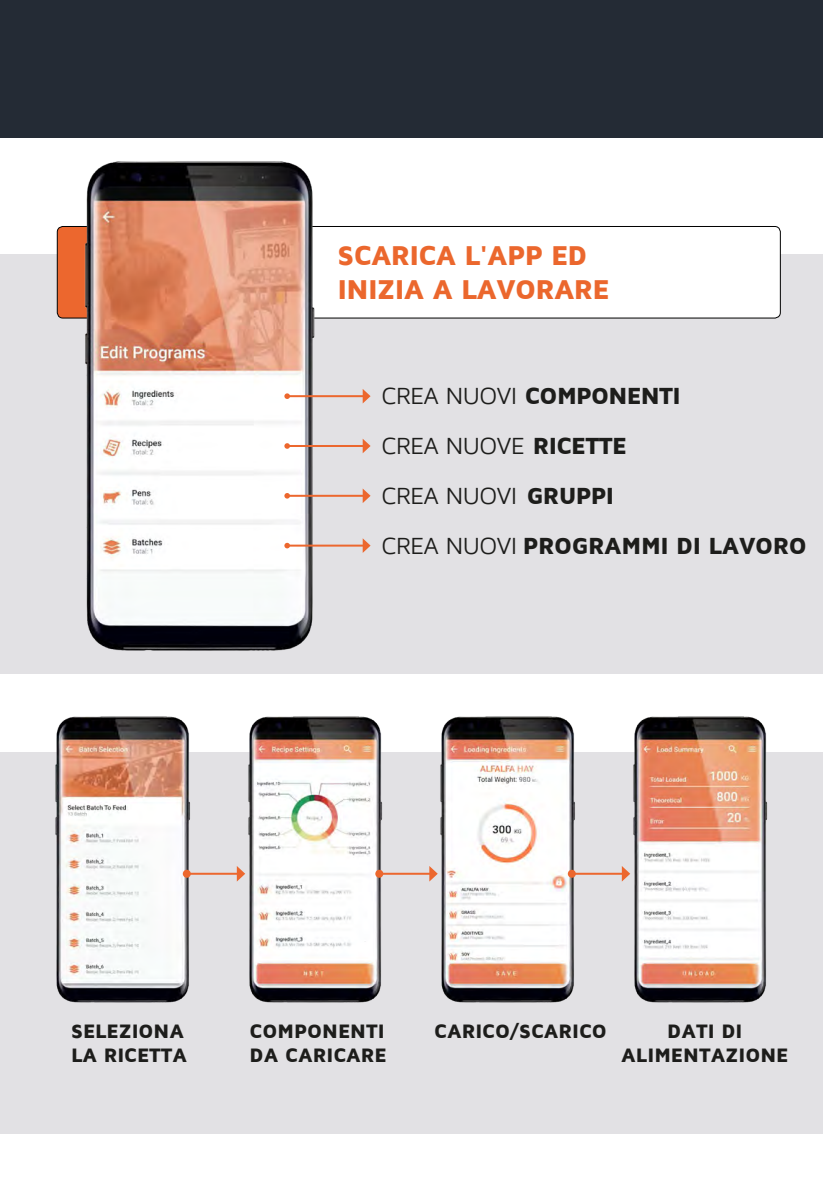
<style>
.page{position:relative;width:823px;height:1191px;background:#fff}
.page>*{position:absolute;margin:0;border:0;box-sizing:border-box;transform-origin:0 0}
.t1{font:900 28px/33.6px "Maven Pro";letter-spacing:-.025em;color:#eb672d}
.t2{font:900 24px/50px "Maven Pro";letter-spacing:-.015em;color:#1d1d1b}
.t3{font:900 20px/24px "Maven Pro";color:#1d1d1b}
.s1{font-weight:400}
</style>
<div class="page">
<div style="left:0;top:752px;width:822px;height:382px;background:#e2e1e4"></div>
<img style="left:437px;top:716px;width:145px;height:287px">
<img style="left:630px;top:716px;width:138px;height:287px">
<img style="left:55px;top:716px;width:142px;height:287px">
<img style="left:248px;top:716px;width:141px;height:287px">
<div style="left:0;top:0;width:822px;height:137px;background:#242b35"></div>
<div style="left:0;top:254px;width:822px;height:420px;background:#e2e1e4"></div>
<hr style="left:187px;top:872px;width:50px;height:2px;background:#ec672e">
<div style="left:183px;top:869px;width:8px;height:8px;background:#ec672e;border-radius:50%"></div>
<svg style="left:237px;top:866px;width:8px;height:15px"></svg>
<hr style="left:379px;top:872px;width:51px;height:2px;background:#ec672e">
<div style="left:375px;top:869px;width:8px;height:8px;background:#ec672e;border-radius:50%"></div>
<svg style="left:429px;top:866px;width:8px;height:15px"></svg>
<hr style="left:571px;top:872px;width:51px;height:2px;background:#ec672e">
<svg style="left:567px;top:869px;width:8px;height:8px"></svg>
<svg style="left:621px;top:866px;width:9px;height:15px"></svg>
<div style="left:57px;top:226px;width:722px;height:92px;background:#fff;border-radius:6px"></div>
<svg style="left:57px;top:227px;width:12px;height:91px"></svg>
<div style="left:57px;top:226px;width:723px;height:92px;border:1px solid #000;border-radius:6px"></div>
<img style="left:69px;top:161px;width:258px;height:490px">
<hr style="left:287px;top:395px;width:76px;height:2px;background:#ec672e">
<svg style="left:284px;top:393px;width:6px;height:6px"></svg>
<svg style="left:362px;top:389px;width:8px;height:14px"></svg>
<hr style="left:287px;top:445px;width:76px;height:2px;background:#ec672e">
<svg style="left:284px;top:443px;width:6px;height:6px"></svg>
<svg style="left:362px;top:439px;width:8px;height:14px"></svg>
<hr style="left:287px;top:495px;width:76px;height:2px;background:#ec672e">
<svg style="left:284px;top:493px;width:6px;height:5px"></svg>
<svg style="left:362px;top:488px;width:8px;height:15px"></svg>
<hr style="left:287px;top:544px;width:76px;height:2px;background:#ec672e">
<svg style="left:284px;top:543px;width:6px;height:5px"></svg>
<svg style="left:362px;top:538px;width:8px;height:15px"></svg>
<p class="t1" style="left:337px;top:239px;width:273px">SCARICA L'APP ED<br>INIZIA A LAVORARE</p>
<p class="t2" style="left:381px;top:370px;width:427px"><span class="s1">CREA NUOVI</span> COMPONENTI<br><span class="s1">CREA NUOVE</span> RICETTE<br><span class="s1">CREA NUOVI</span> GRUPPI<br><span class="s1">CREA NUOVI</span> PROGRAMMI DI LAVORO</p>
<p class="t3" style="left:71px;top:1019px;width:117px">SELEZIONA<br>LA RICETTA</p>
<p class="t3" style="left:249px;top:1019px;width:138px">COMPONENTI<br>DA CARICARE</p>
<p class="t3" style="left:434px;top:1019px;width:174px">CARICO/SCARICO</p>
<p class="t3" style="left:621px;top:1019px;width:169px;text-align:center">DATI DI<br>ALIMENTAZIONE</p>
</div>
